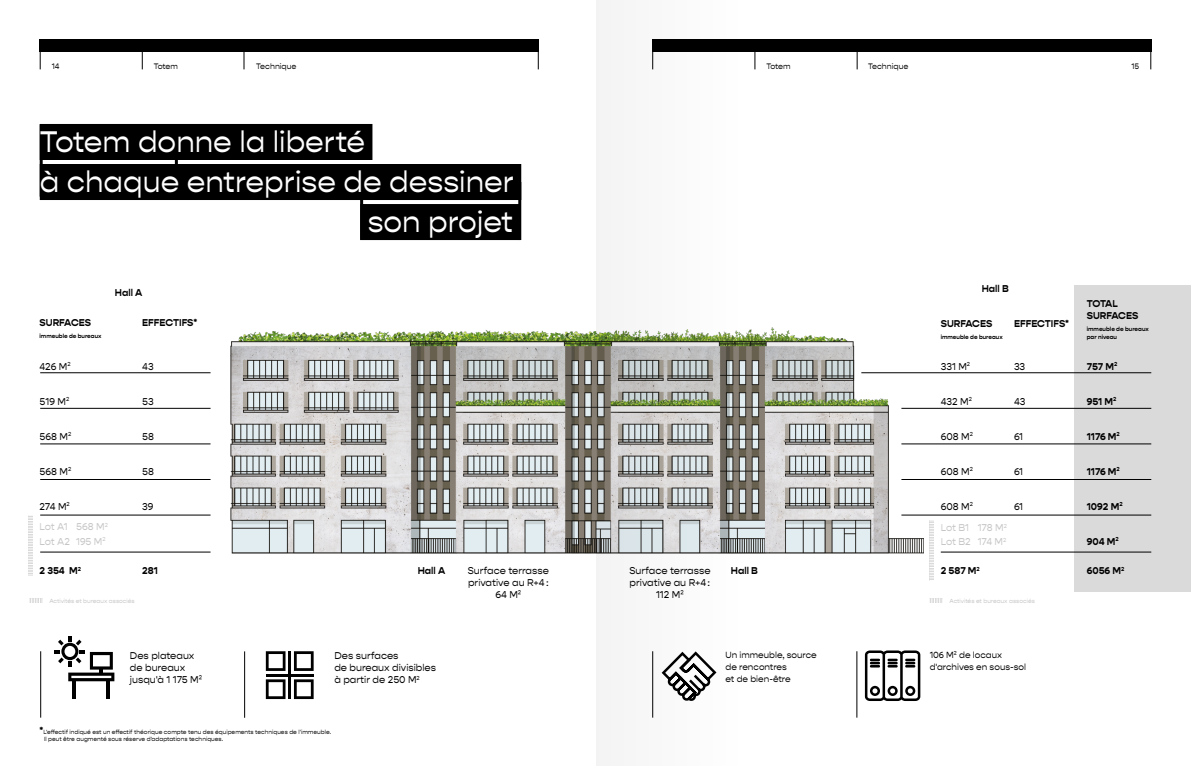
<style>
.page{position:relative;width:1191px;height:766px;background:#fff}
.page>*{position:absolute;margin:0;border:0;box-sizing:border-box;transform-origin:0 0}
.t1{font:30px "Gopher";color:#fff}
.t2{font:10px/12px "Gopher";color:#000;text-align:center}
.t3{font:700 10px/12px "Gopher";color:#000}
.t4{font:10px/14.3px "Gopher";letter-spacing:-.01em;color:#c6c6c6}
.t5{font:9px/12px "Gopher";color:#000}
.t6{font:8px "Gopher";color:#000}
.t7{font:6px/7.2px "Gopher";color:#000}
.t8{font:700 6px/8px "Gopher";color:#000}
.t9{font:6px "Gopher";color:#c6c6c6}
.s1{font-weight:700;font-size:10px}
</style>
<div class="page">
<div style="left:40px;top:40px;width:499px;height:12px;background:#000"></div>
<svg style="left:40px;top:52px;width:1px;height:17px"></svg>
<svg style="left:538px;top:52px;width:1px;height:17px"></svg>
<svg style="left:243px;top:52px;width:1px;height:17px"></svg>
<svg style="left:142px;top:52px;width:1px;height:17px"></svg>
<div style="left:652px;top:40px;width:499px;height:12px;background:#000"></div>
<svg style="left:1150px;top:52px;width:1px;height:17px"></svg>
<svg style="left:856px;top:52px;width:1px;height:17px"></svg>
<svg style="left:754px;top:52px;width:1px;height:17px"></svg>
<div style="left:1074px;top:284px;width:117px;height:307px;background:#dadada"></div>
<hr style="left:40px;top:124px;width:3px;height:73px;background:#000">
<hr style="left:175px;top:125px;width:3px;height:46px;background:#000">
<hr style="left:360px;top:182px;width:3px;height:58px;background:#000">
<hr style="left:518px;top:182px;width:3px;height:58px;background:#000">
<div style="left:40px;top:124px;width:332px;height:36px;background:#000"></div>
<div style="left:40px;top:164px;width:481px;height:36px;background:#000"></div>
<div style="left:360px;top:204px;width:160px;height:36px;background:#000"></div>
<img style="left:199px;top:327px;width:724px;height:227px">
<hr style="left:901px;top:408px;width:250px;height:1px;background:#000">
<hr style="left:40px;top:408px;width:170px;height:1px;background:#000">
<hr style="left:861px;top:372px;width:290px;height:1px;background:#000">
<hr style="left:40px;top:372px;width:170px;height:1px;background:#000">
<hr style="left:901px;top:443px;width:250px;height:1px;background:#000">
<hr style="left:40px;top:443px;width:170px;height:1px;background:#000">
<hr style="left:901px;top:479px;width:250px;height:1px;background:#000">
<hr style="left:40px;top:479px;width:170px;height:1px;background:#000">
<hr style="left:901px;top:514px;width:250px;height:1px;background:#000">
<hr style="left:40px;top:514px;width:170px;height:1px;background:#000">
<hr style="left:940px;top:551px;width:211px;height:1px;background:#000">
<hr style="left:40px;top:551px;width:170px;height:1px;background:#000">
<svg style="left:266px;top:651px;width:19px;height:19px"></svg>
<svg style="left:294px;top:651px;width:20px;height:19px"></svg>
<svg style="left:266px;top:679px;width:19px;height:19px"></svg>
<svg style="left:294px;top:679px;width:20px;height:19px"></svg>
<hr style="left:266px;top:673px;width:48px;height:3px;background:#000">
<hr style="left:288px;top:651px;width:3px;height:47px;background:#000">
<hr style="left:40px;top:651px;width:1px;height:66px;background:#000">
<hr style="left:244px;top:651px;width:1px;height:66px;background:#000">
<hr style="left:856px;top:651px;width:1px;height:66px;background:#000">
<svg style="left:865px;top:650px;width:55px;height:50px"></svg>
<hr style="left:73px;top:679px;width:3px;height:19px;background:#000">
<hr style="left:107px;top:679px;width:3px;height:19px;background:#000">
<svg style="left:55px;top:636px;width:59px;height:45px"></svg>
<svg style="left:28px;top:515px;width:5px;height:60px"></svg>
<svg style="left:29px;top:598px;width:14px;height:5px"></svg>
<svg style="left:929px;top:598px;width:13px;height:5px"></svg>
<svg style="left:929px;top:520px;width:5px;height:61px"></svg>
<svg style="left:596px;top:0;width:147px;height:765px;fill:#f6f6f6"></svg>
<p class="t6" style="left:52px;top:62px;width:9px">14</p>
<p class="t6" style="left:154px;top:62px;width:26px">Totem</p>
<p class="t6" style="left:256px;top:62px;width:42px">Technique</p>
<p class="t6" style="left:766px;top:62px;width:26px">Totem</p>
<p class="t6" style="left:868px;top:62px;width:42px">Technique</p>
<p class="t6" style="left:1131px;top:62px;width:9px">15</p>
<h1 class="t1" style="left:40px;top:124px;width:327px">Totem donne la liberté</h1>
<h1 class="t1" style="left:40px;top:164px;width:476px">à chaque entreprise de dessiner</h1>
<h1 class="t1" style="left:368px;top:204px;width:147px">son projet</h1>
<p class="t3" style="left:115px;top:287px;width:29px">Hall A</p>
<p class="t3" style="left:981px;top:283px;width:28px">Hall B</p>
<p class="t3" style="left:142px;top:317px;width:57px">EFFECTIFS*</p>
<p class="t3" style="left:1014px;top:317px;width:57px">EFFECTIFS*</p>
<p class="t2" style="left:142px;top:360px;width:13px">43</p>
<p class="t2" style="left:1014px;top:360px;width:13px">33</p>
<p class="t3" style="left:40px;top:317px;width:53px">SURFACES</p>
<p class="t8" style="left:40px;top:332px;width:64px">immeuble de bureaux</p>
<p class="t2" style="left:40px;top:360px;width:33px">426 M<sup>2</sup></p>
<p class="t2" style="left:940px;top:360px;width:31px">331 M<sup>2</sup></p>
<p class="t3" style="left:940px;top:317px;width:53px">SURFACES</p>
<p class="t8" style="left:940px;top:333px;width:64px">immeuble de bureaux</p>
<p class="t2" style="left:40px;top:395px;width:31px">519 M<sup>2</sup></p>
<p class="t2" style="left:940px;top:395px;width:33px">432 M<sup>2</sup></p>
<p class="t2" style="left:142px;top:395px;width:13px">53</p>
<p class="t2" style="left:1014px;top:395px;width:13px">43</p>
<p class="t2" style="left:40px;top:430px;width:33px">568 M<sup>2</sup></p>
<p class="t2" style="left:940px;top:430px;width:34px">608 M<sup>2</sup></p>
<p class="t2" style="left:142px;top:430px;width:13px">58</p>
<p class="t2" style="left:1014px;top:430px;width:11px">61</p>
<p class="t2" style="left:40px;top:465px;width:33px">568 M<sup>2</sup></p>
<p class="t2" style="left:940px;top:465px;width:34px">608 M<sup>2</sup></p>
<p class="t2" style="left:142px;top:465px;width:13px">58</p>
<p class="t2" style="left:1014px;top:465px;width:11px">61</p>
<p class="t2" style="left:40px;top:500px;width:32px">274 M<sup>2</sup></p>
<p class="t2" style="left:940px;top:500px;width:34px">608 M<sup>2</sup></p>
<p class="t2" style="left:142px;top:500px;width:13px">39</p>
<p class="t2" style="left:1014px;top:500px;width:11px">61</p>
<p class="t4" style="left:76px;top:520px;width:33px">568 M<sup>2</sup></p>
<p class="t4" style="left:40px;top:520px;width:30px">Lot A1</p>
<p class="t3" style="left:40px;top:564px;width:43px">2 354 M<sup>2</sup></p>
<p class="t3" style="left:940px;top:564px;width:41px">2 587 M<sup>2</sup></p>
<p class="t4" style="left:940px;top:520px;width:68px">Lot B1 178 M<sup>2<br></sup>Lot B2 174 M<sup>2</sup></p>
<p class="t4" style="left:40px;top:534px;width:68px">Lot A2 195 M<sup>2</sup></p>
<p class="t2" style="left:468px;top:564px;width:83px">Surface terrasse privative au R+4:<br>64 M²</p>
<p class="t3" style="left:142px;top:564px;width:17px">281</p>
<p class="t3" style="left:418px;top:564px;width:29px">Hall A</p>
<p class="t2" style="left:629px;top:564px;width:83px">Surface terrasse</p>
<p class="t3" style="left:731px;top:564px;width:28px">Hall B</p>
<p class="t2" style="left:629px;top:576px;width:82px">privative au R+4:<br>112 M²</p>
<p class="t9" style="left:49px;top:597px;width:87px">Activités et bureaux associés</p>
<p class="t9" style="left:949px;top:597px;width:87px">Activités et bureaux associés</p>
<p class="t3" style="left:1086px;top:297px;width:53px">TOTAL<br>SURFACES</p>
<p class="t8" style="left:1086px;top:325px;width:64px">immeuble de bureaux par niveau</p>
<p class="t3" style="left:1086px;top:360px;width:32px">757 M<sup>2</sup></p>
<p class="t3" style="left:1086px;top:395px;width:31px">951 M<sup>2</sup></p>
<p class="t3" style="left:1086px;top:430px;width:34px">1176 M<sup>2</sup></p>
<p class="t3" style="left:1086px;top:465px;width:34px">1176 M<sup>2</sup></p>
<p class="t3" style="left:1086px;top:500px;width:37px">1092 M<sup>2</sup></p>
<p class="t3" style="left:1086px;top:535px;width:33px">904 M<sup>2</sup></p>
<p class="t3" style="left:1086px;top:564px;width:39px">6056 M<sup>2</sup></p>
<p class="t2" style="left:130px;top:649px;width:74px;text-align:left">Des plateaux de bureaux jusqu'à 1 175 M²</p>
<p class="t2" style="left:334px;top:649px;width:103px;text-align:left">Des surfaces<br>de bureaux divisibles à partir de 250 M<sup>2</sup></p>
<p class="t7" style="left:44px;top:728px;width:289px;text-indent:-4px"><span class="s1">*</span>L'effectif indiqué est un effectif théorique compte tenu des équipements techniques de l'immeuble.<br>Il peut être augmenté sous réserve d'adaptations techniques.</p>
<p class="t5" style="left:725px;top:649px;width:93px">Un immeuble, source de rencontres<br>et de bien-être</p>
<p class="t5" style="left:929px;top:649px;width:98px">106 M² de locaux d'archives en sous-sol</p>
</div>
